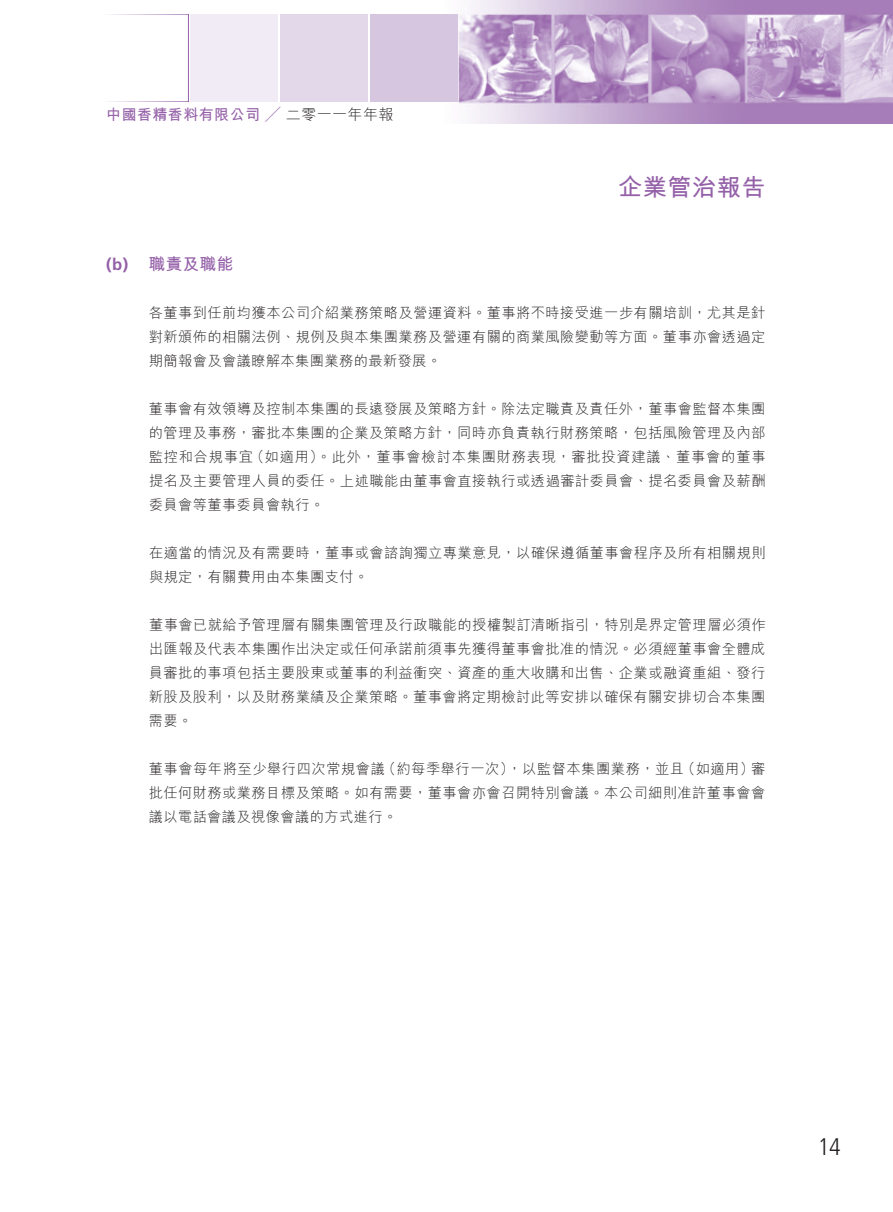
<style>
.page{position:relative;width:893px;height:1212px;background:#fff}
.page>*{position:absolute;margin:0;border:0;box-sizing:border-box;transform-origin:0 0}
.t1{font:700 24px "M Hei HK";letter-spacing:.03em;color:#9460a8}
.t2{font:300 condensed 24px "Frutiger LT Std";color:#231f20}
.t3{font:700 16.5px "M Hei HK";letter-spacing:.03em;color:#9460a8}
.t4{font:700 15px "M Hei HK";letter-spacing:.03em;color:#9460a8}
.t5{font:300 14.25px/24px "M Hei HK";letter-spacing:.03em;color:#231f20;text-align:justify}
.s1{font-weight:300;color:#231f20}
.s2{font-family:"Frutiger LT Std"}
</style>
<div class="page">
<img style="left:457px;top:0;width:436px;height:123px">
<div style="left:370px;top:14px;width:87px;height:88px;background:#d6c6e0"></div>
<div style="left:280px;top:14px;width:88px;height:88px;background:#e3d7ea"></div>
<div style="left:190px;top:14px;width:88px;height:88px;background:#f0ebf4"></div>
<div style="left:101px;top:14px;width:88px;height:88px;border:1px solid #9460a8"></div>
<p class="t4" style="left:106px;top:104px;width:289px">中國香精香料有限公司 ╱ <span class="s1">二零一一年年報</span></p>
<h1 class="t1" style="left:618px;top:170px;width:149px">企業管治報告</h1>
<p class="t3" style="left:106px;top:252px;width:128px"><span class="s2">(b)</span> 職責及職能</p>
<p class="t5" style="left:149px;top:300px;width:618px">各董事到任前均獲本公司介紹業務策略及營運資料。董事將不時接受進一步有關培訓，尤其是針對新頒佈的相關法例、規例及與本集團業務及營運有關的商業風險變動等方面。董事亦會透過定期簡報會及會議瞭解本集團業務的最新發展。</p>
<p class="t5" style="left:149px;top:396px;width:618px">董事會有效領導及控制本集團的長遠發展及策略方針。除法定職責及責任外，董事會監督本集團的管理及事務，審批本集團的企業及策略方針，同時亦負責執行財務策略，包括風險管理及內部監控和合規事宜（如適用）。此外，董事會檢討本集團財務表現，審批投資建議、董事會的董事提名及主要管理人員的委任。上述職能由董事會直接執行或透過審計委員會、提名委員會及薪酬委員會等董事委員會執行。</p>
<p class="t5" style="left:149px;top:540px;width:618px">在適當的情況及有需要時，董事或會諮詢獨立專業意見，以確保遵循董事會程序及所有相關規則與規定，有關費用由本集團支付。</p>
<p class="t5" style="left:149px;top:612px;width:618px">董事會已就給予管理層有關集團管理及行政職能的授權製訂清晰指引，特別是界定管理層必須作出匯報及代表本集團作出決定或任何承諾前須事先獲得董事會批准的情況。必須經董事會全體成員審批的事項包括主要股東或董事的利益衝突、資產的重大收購和出售、企業或融資重組、發行新股及股利，以及財務業績及企業策略。董事會將定期檢討此等安排以確保有關安排切合本集團需要。</p>
<p class="t5" style="left:149px;top:756px;width:618px">董事會每年將至少舉行四次常規會議（約每季舉行一次），以監督本集團業務，並且（如適用）審批任何財務或業務目標及策略。如有需要，董事會亦會召開特別會議。本公司細則准許董事會會議以電話會議及視像會議的方式進行。</p>
<h1 class="t2" style="left:818px;top:1133px;width:25px">14</h1>
</div>
